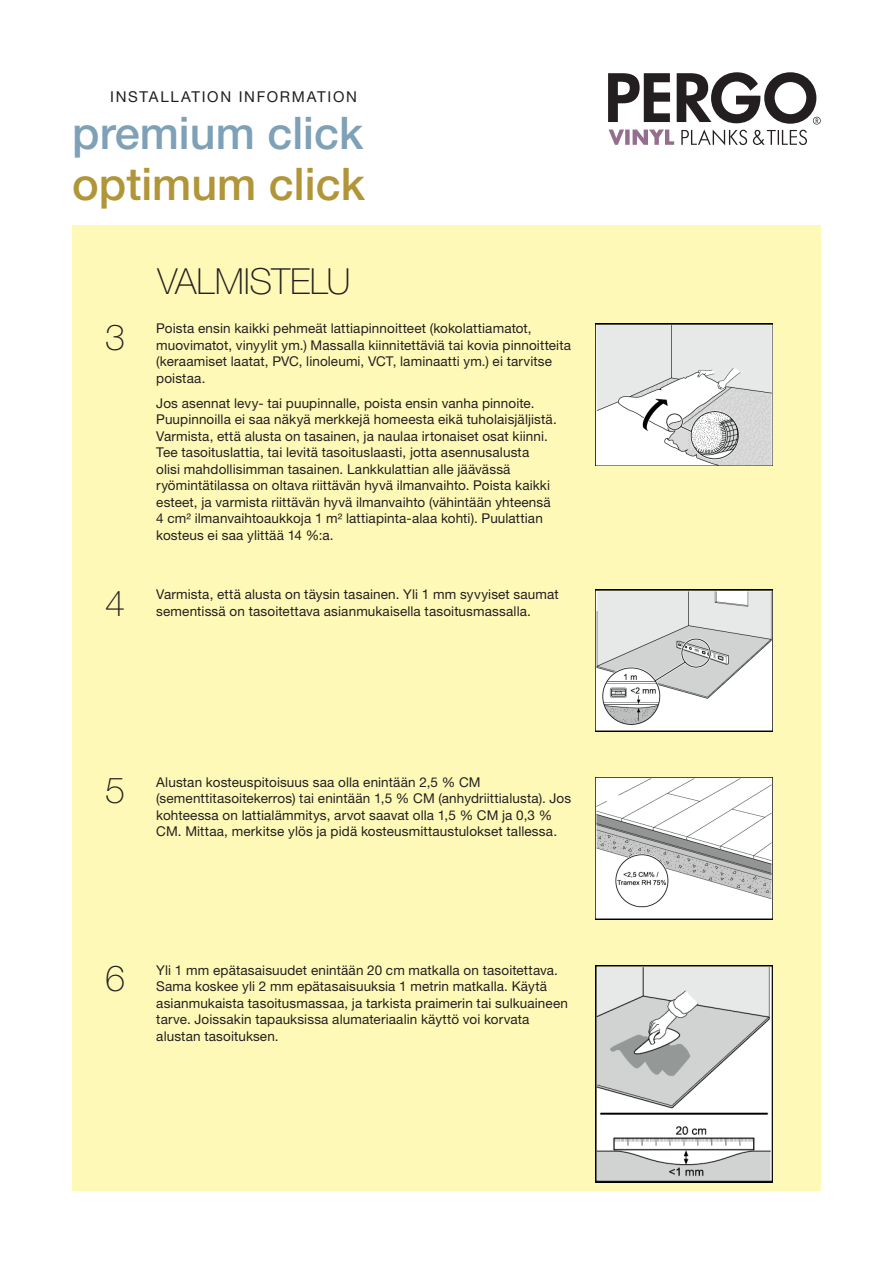
<style>
.page{position:relative;width:893px;height:1263px;background:#fff}
.page>*{position:absolute;margin:0;border:0;box-sizing:border-box;transform-origin:0 0}
.t1{font:500 45px "Helvetica Neue LT Pro";color:#7ea1b7}
.t2{font:500 45px "Helvetica Neue LT Pro";color:#b19539}
.t3{font:100 36px "Helvetica Neue LT Pro";letter-spacing:-.01em;color:#231f20}
.t4{font:15px "Helvetica Neue LT Pro";letter-spacing:.115em;color:#231f20}
.t5{font:13.5px/16.5px "Helvetica Neue LT Pro";letter-spacing:.01em;color:#231f20}
</style>
<div class="page">
<div style="left:72px;top:225px;width:749px;height:966px;background:#fff9b8"></div>
<img style="left:595px;top:324px;width:178px;height:142px">
<img style="left:595px;top:589px;width:178px;height:142px">
<img style="left:595px;top:777px;width:178px;height:142px">
<img style="left:595px;top:965px;width:178px;height:217px">
<svg style="left:608px;top:72px;width:213px;height:73px"></svg>
<p class="t4" style="left:110px;top:88px;width:248px">INSTALLATION INFORMATION</p>
<h1 class="t1" style="left:72px;top:106px;width:292px">premium click</h1>
<h1 class="t2" style="left:72px;top:157px;width:294px">optimum click</h1>
<h2 class="t3" style="left:157px;top:260px;width:195px">VALMISTELU</h2>
<h2 class="t3" style="left:105px;top:316px;width:22px">3</h2>
<p class="t5" style="left:156px;top:320px;width:416px">Poista ensin kaikki pehmeät lattiapinnoitteet (kokolattiamatot, muovimatot, vinyylit ym.) Massalla kiinnitettäviä tai kovia pinnoitteita (keraamiset laatat, PVC, linoleumi, VCT, laminaatti ym.) ei tarvitse poistaa.</p>
<p class="t5" style="left:156px;top:394px;width:402px">Jos asennat levy- tai puupinnalle, poista ensin vanha pinnoite.<br>Puupinnoilla ei saa näkyä merkkejä homeesta eikä tuholaisjäljistä.<br>Varmista, että alusta on tasainen, ja naulaa irtonaiset osat kiinni.<br>Tee tasoituslattia, tai levitä tasoituslaasti, jotta asennusalusta<br>olisi mahdollisimman tasainen. Lankkulattian alle jäävässä ryömintätilassa on oltava riittävän hyvä ilmanvaihto. Poista kaikki esteet, ja varmista riittävän hyvä ilmanvaihto (vähintään yhteensä 4 cm² ilmanvaihtoaukkoja 1 m² lattiapinta-alaa kohti). Puulattian kosteus ei saa ylittää 14 %:a.</p>
<h2 class="t3" style="left:105px;top:581px;width:22px">4</h2>
<p class="t5" style="left:156px;top:586px;width:404px">Varmista, että alusta on täysin tasainen. Yli 1 mm syvyiset saumat sementissä on tasoitettava asianmukaisella tasoitusmassalla.</p>
<h2 class="t3" style="left:105px;top:769px;width:22px">5</h2>
<p class="t5" style="left:156px;top:773px;width:416px">Alustan kosteuspitoisuus saa olla enintään 2,5 % CM (sementtitasoitekerros) tai enintään 1,5 % CM (anhydriittialusta). Jos kohteessa on lattialämmitys, arvot saavat olla 1,5 % CM ja 0,3 % CM. Mittaa, merkitse ylös ja pidä kosteusmittaustulokset tallessa.</p>
<h2 class="t3" style="left:105px;top:957px;width:22px">6</h2>
<p class="t5" style="left:156px;top:961px;width:413px">Yli 1 mm epätasaisuudet enintään 20 cm matkalla on tasoitettava.<br>Sama koskee yli 2 mm epätasaisuuksia 1 metrin matkalla. Käytä asianmukaista tasoitusmassaa, ja tarkista praimerin tai sulkuaineen tarve. Joissakin tapauksissa alumateriaalin käyttö voi korvata alustan tasoituksen.</p>
</div>
